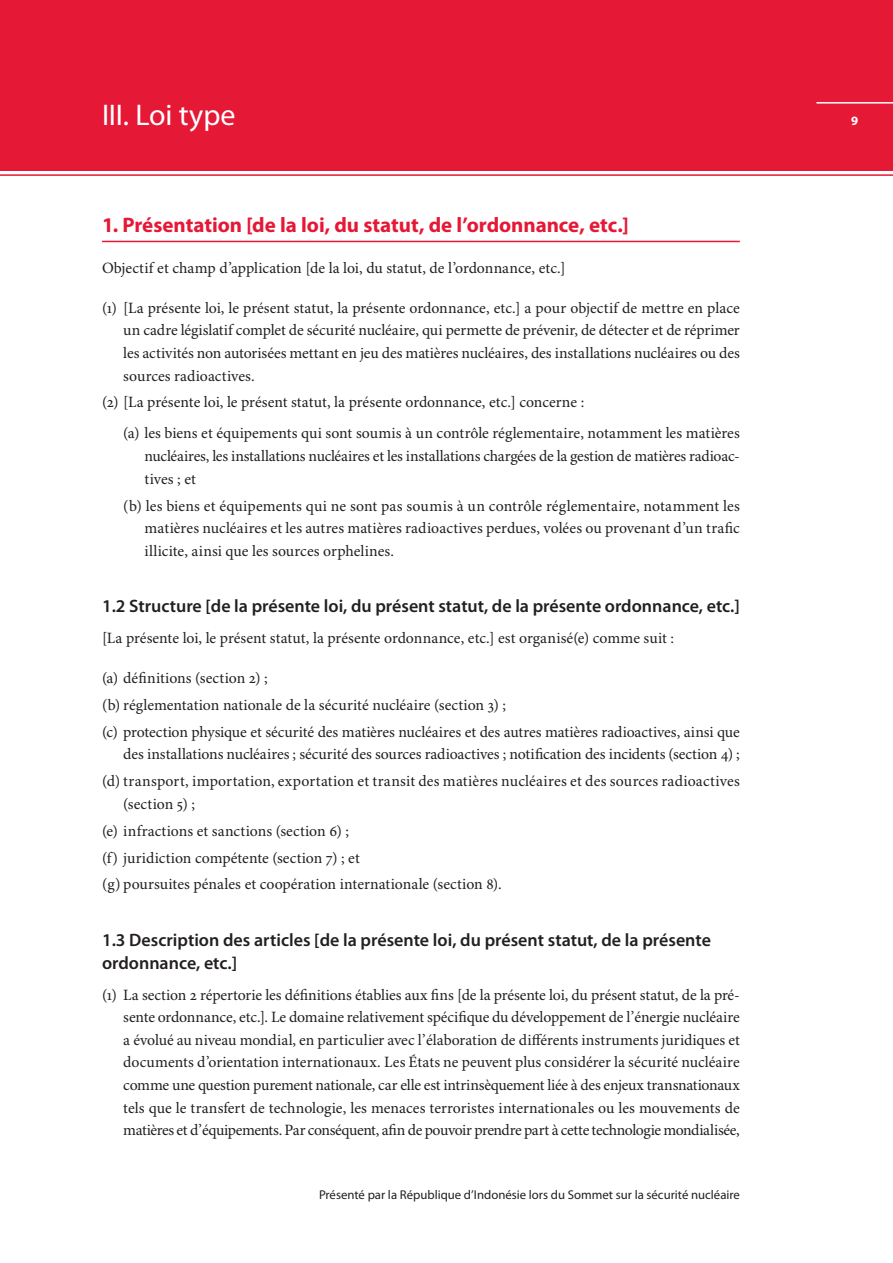
<style>
.page{position:relative;width:893px;height:1263px;background:#fff}
.page>*{position:absolute;margin:0;border:0;box-sizing:border-box;transform-origin:0 0}
.t1{font:30px "Myriad Pro";letter-spacing:-.01em;color:#fff}
.t2{font:700 21px "Myriad Pro";color:#e51836}
.t3{font:600 18px/22.6px "Myriad Pro";color:#231f20}
.t4{font:15.75px/22.6px "Minion Pro";color:#231f20}
.t5{font:12.75px "Myriad Pro";color:#231f20}
.t6{font:700 12.75px "Myriad Pro";color:#fff}
</style>
<div class="page">
<div style="left:0;top:0;width:893px;height:170px;background:#e51836"></div>
<hr style="left:0;top:174px;width:893px;height:2px;background:#e51836">
<hr style="left:102px;top:241px;width:638px;height:1px;background:#e51836">
<hr style="left:816px;top:102px;width:77px;height:2px;background:#fff">
<h1 class="t1" style="left:102px;top:98px;width:135px">III. Loi type</h1>
<h2 class="t2" style="left:102px;top:213px;width:528px">1. Présentation [de la loi, du statut, de l’ordonnance, etc.]</h2>
<p class="t4" style="left:102px;top:257px;width:465px">Objectif et champ d’application [de la loi, du statut, de l’ordonnance, etc.]</p>
<p class="t4" style="left:123px;top:297px;width:618px;text-align:justify;text-indent:-21px">(1) [La présente loi, le présent statut, la présente ordonnance, etc.] a pour objectif de mettre en place un cadre législatif complet de sécurité nucléaire, qui permette de prévenir, de détecter et de réprimer les activités non autorisées mettant en jeu des matières nucléaires, des installations nucléaires ou des sources radioactives.</p>
<p class="t4" style="left:123px;top:387px;width:618px;line-height:31px;text-indent:-21px">(2) [La présente loi, le présent statut, la présente ordonnance, etc.] concerne :<br>(a) les biens et équipements qui sont soumis à un contrôle réglementaire, notamment les matières</p>
<p class="t4" style="left:145px;top:445px;width:597px">nucléaires, les installations nucléaires et les installations chargées de la gestion de matières radioac&shy;tives ; et</p>
<p class="t4" style="left:145px;top:495px;width:597px;text-align:justify;text-indent:-21px">(b) les biens et équipements qui ne sont pas soumis à un contrôle réglementaire, notamment les matières nucléaires et les autres matières radioactives perdues, volées ou provenant d’un trafic illicite, ainsi que les sources orphelines.</p>
<p class="t3" style="left:102px;top:595px;width:639px">1.2 Structure [de la présente loi, du présent statut, de la présente ordonnance, etc.]</p>
<p class="t4" style="left:102px;top:628px;width:574px">[La présente loi, le présent statut, la présente ordonnance, etc.] est organisé(e) comme suit :</p>
<p class="t4" style="left:102px;top:665px;width:639px;line-height:26.8px">(a) définitions (section 2) ;<br>(b) réglementation nationale de la sécurité nucléaire (section 3) ;<br>(c) protection physique et sécurité des matières nucléaires et des autres matières radioactives, ainsi que</p>
<p class="t4" style="left:102px;top:741px;width:639px;line-height:26.8px;text-align:right">des installations nucléaires ; sécurité des sources radioactives ; notification des incidents (section 4) ; (d) transport, importation, exportation et transit des matières nucléaires et des sources radioactives</p>
<p class="t4" style="left:102px;top:791px;width:401px;line-height:26.8px;text-indent:21px">(section 5) ;<br>(e) infractions et sanctions (section 6) ;<br>(f) juridiction compétente (section 7) ; et<br>(g) poursuites pénales et coopération internationale (section 8).</p>
<p class="t3" style="left:102px;top:929px;width:610px">1.3 Description des articles [de la présente loi, du présent statut, de la présente ordonnance, etc.]</p>
<p class="t4" style="left:123px;top:984px;width:618px;text-align:justify;text-indent:-21px">(1) La section 2 répertorie les définitions établies aux fins [de la présente loi, du présent statut, de la pré&shy;sente ordonnance, etc.]. Le domaine relativement spécifique du développement de l’énergie nucléaire a évolué au niveau mondial, en particulier avec l’élaboration de différents instruments juridiques et documents d’orientation internationaux. Les États ne peuvent plus considérer la sécurité nucléaire comme une question purement nationale, car elle est intrinsèquement liée à des enjeux transnationaux tels que le transfert de technologie, les menaces terroristes internationales ou les mouvements de matières et d’équipements. Par conséquent, afin de pouvoir prendre part à cette technologie mondialisée,</p>
<p class="t5" style="left:319px;top:1188px;width:422px">Présenté par la République d’Indonésie lors du Sommet sur la sécurité nucléaire</p>
<p class="t6" style="left:851px;top:113px;width:9px">9</p>
</div>
